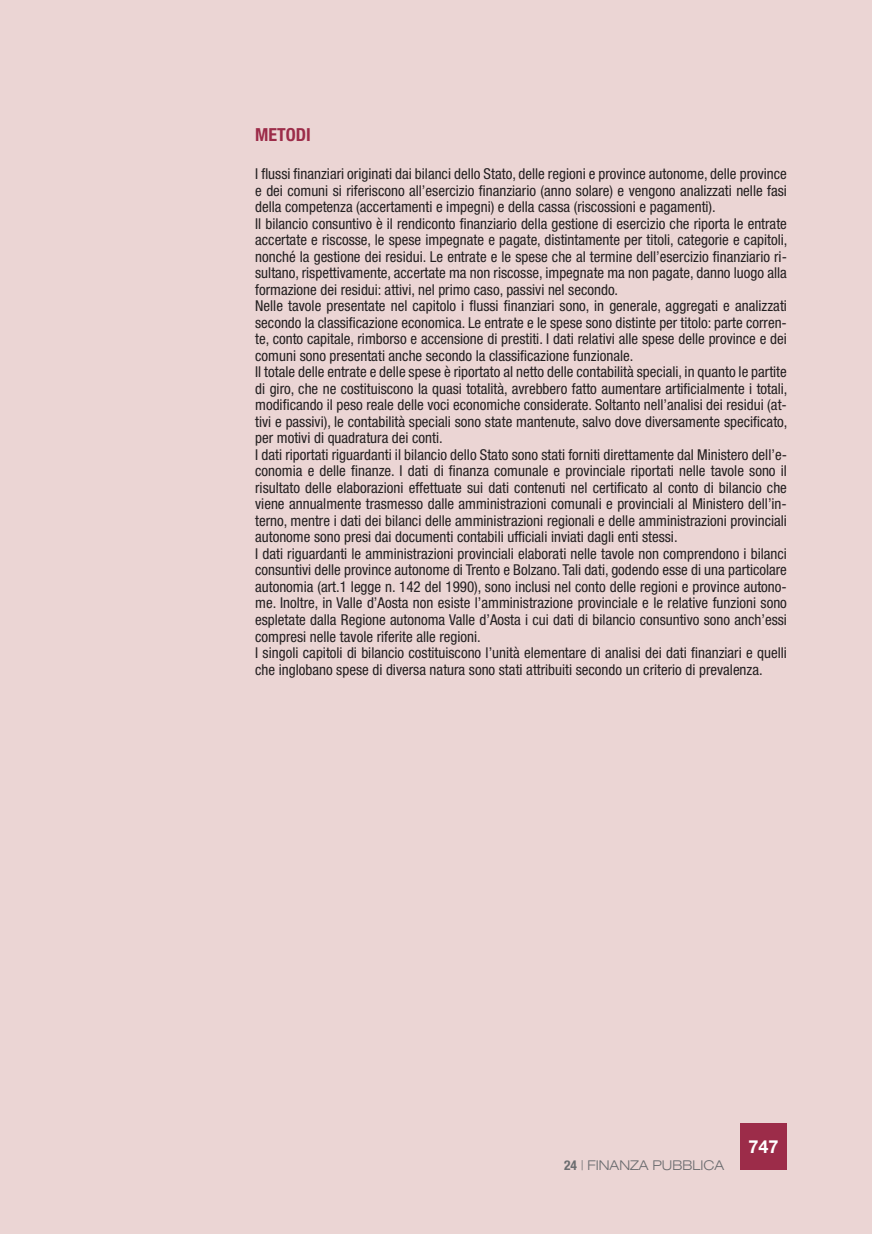
<style>
.page{position:relative;width:872px;height:1234px;background:#fff}
.page>*{position:absolute;margin:0;border:0;box-sizing:border-box;transform-origin:0 0}
.t1{font:700 condensed 18px "Helvetica Neue LT Std";color:#9c2c49}
.t2{font:700 18px "Helvetica Neue LT Std";color:#fff}
.t3{font:condensed 15px/16.5px "Helvetica Neue LT Std";color:#231f20}
.t4{font:300 expanded 13.5px "Helvetica Neue LT Std";color:#6c6d70}
.s1{font-weight:700;font-stretch:condensed}
</style>
<div class="page">
<div style="left:0;top:0;width:872px;height:1233px;background:#ebd5d4"></div>
<div style="left:740px;top:1123px;width:47px;height:46px;background:#9c2c49"></div>
<p class="t1" style="left:255px;top:123px;width:57px">METODI</p>
<p class="t3" style="left:255px;top:165px;width:534px">I flussi finanziari originati dai bilanci dello Stato, delle regioni e province autonome, delle province e dei comuni si riferiscono all’esercizio finanziario (anno solare) e vengono analizzati nelle fasi della competenza (accertamenti e impegni) e della cassa (riscossioni e pagamenti).<br>Il bilancio consuntivo è il rendiconto finanziario della gestione di esercizio che riporta le entrate accertate e riscosse, le spese impegnate e pagate, distintamente per titoli, categorie e capitoli, nonché la gestione dei residui. Le entrate e le spese che al termine dell’esercizio finanziario ri&shy;sultano, rispettivamente, accertate ma non riscosse, impegnate ma non pagate, danno luogo alla formazione dei residui: attivi, nel primo caso, passivi nel secondo.<br>Nelle tavole presentate nel capitolo i flussi finanziari sono, in generale, aggregati e analizzati secondo la classificazione economica. Le entrate e le spese sono distinte per titolo: parte corren&shy;te, conto capitale, rimborso e accensione di prestiti. I dati relativi alle spese delle province e dei comuni sono presentati anche secondo la classificazione funzionale.<br>Il totale delle entrate e delle spese è riportato al netto delle contabilità speciali, in quanto le partite di giro, che ne costituiscono la quasi totalità, avrebbero fatto aumentare artificialmente i totali, modificando il peso reale delle voci economiche considerate. Soltanto nell’analisi dei residui (at&shy;tivi e passivi), le contabilità speciali sono state mantenute, salvo dove diversamente specificato, per motivi di quadratura dei conti.<br>I dati riportati riguardanti il bilancio dello Stato sono stati forniti direttamente dal Ministero dell’e&shy;conomia e delle finanze. I dati di finanza comunale e provinciale riportati nelle tavole sono il risultato delle elaborazioni effettuate sui dati contenuti nel certificato al conto di bilancio che viene annualmente trasmesso dalle amministrazioni comunali e provinciali al Ministero dell’in&shy;terno, mentre i dati dei bilanci delle amministrazioni regionali e delle amministrazioni provinciali autonome sono presi dai documenti contabili ufficiali inviati dagli enti stessi.<br>I dati riguardanti le amministrazioni provinciali elaborati nelle tavole non comprendono i bilanci consuntivi delle province autonome di Trento e Bolzano. Tali dati, godendo esse di una particolare autonomia (art.1 legge n. 142 del 1990), sono inclusi nel conto delle regioni e province autono&shy;me. Inoltre, in Valle d’Aosta non esiste l’amministrazione provinciale e le relative funzioni sono espletate dalla Regione autonoma Valle d’Aosta i cui dati di bilancio consuntivo sono anch’essi compresi nelle tavole riferite alle regioni.<br>I singoli capitoli di bilancio costituiscono l’unità elementare di analisi dei dati finanziari e quelli che inglobano spese di diversa natura sono stati attribuiti secondo un criterio di prevalenza.</p>
<p class="t4" style="left:564px;top:1156px;width:161px"><span class="s1">24</span> | FINANZA PUBBLICA</p>
<p class="t2" style="left:748px;top:1135px;width:32px">747</p>
</div>
